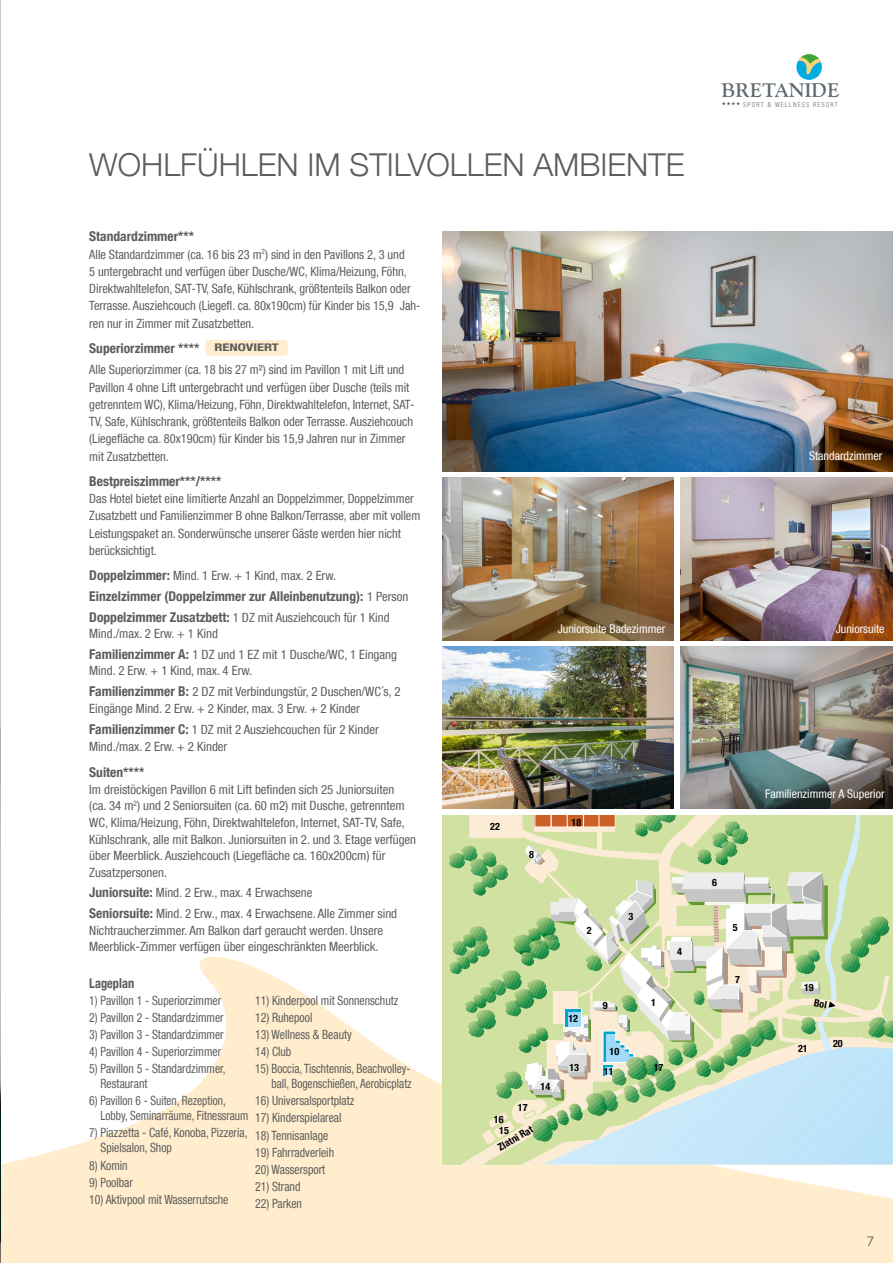
<style>
.page{position:relative;width:893px;height:1263px;background:#fff}
.page>*{position:absolute;margin:0;border:0;box-sizing:border-box;transform-origin:0 0}
.t1{font:300 31.5px "Helvetica Neue LT Com";color:#5c5c5b}
.t2{font:19.5px "Gou Bol";color:#5d686e}
.t3{font:700 condensed 13.5px "Helvetica Neue LT Com";color:#5c5c5b}
.t4{font:700 condensed 13.5px "Helvetica Neue LT Com";color:#5c5c5b;scale:.92 1}
.t5{font:13.5px "Museo Sans 300";color:#5c5c5b}
.t6{font:condensed 12.75px/17.2px "Helvetica Neue LT Com";color:#5c5c5b}
.t7{font:condensed 12.75px/15px "Helvetica Neue LT Com";color:#5c5c5b;scale:.92 1}
.t8{font:condensed 12.75px/15px "Helvetica Neue LT Com";color:#5c5c5b;text-align:right;scale:.89 1}
.t9{font:condensed 12px "Helvetica Neue LT Com";color:#fff}
.t10{font:700 condensed 10.5px "Helvetica Neue LT Com";letter-spacing:-.005em;color:#5c5c5b;scale:1.39 1}
.t11{font:700 condensed 10.2px "Helvetica Neue LT Com";color:#000}
.t12{font:300 condensed 6.45px "Helvetica";letter-spacing:.175em;color:#5d686e}
.s1{font-weight:700;font-size:13.5px}
.s2{font-weight:400;font-size:12.75px}
</style>
<div class="page">
<svg style="left:1px;top:957px;width:892px;height:306px;fill:#ffedcd"></svg>
<div style="left:797px;top:55px;width:24px;height:24px;background:#00abdf;border-radius:50%"></div>
<div style="left:797px;top:55px;width:25px;height:25px;border:1px solid #00abdf;border-radius:50%"></div>
<svg style="left:799px;top:55px;width:22px;height:21px"></svg>
<svg style="left:722px;top:102px;width:18px;height:3px"></svg>
<img style="left:0;top:904px;width:1px;height:359px">
<hr style="left:0;top:0;width:1px;height:904px;background:#bfbbb0">
<div style="left:205px;top:340px;width:83px;height:16px;background:#ffedcd;border-radius:3px"></div>
<img style="left:442px;top:478px;width:232px;height:162px">
<img style="left:680px;top:478px;width:213px;height:162px">
<img style="left:442px;top:646px;width:232px;height:163px">
<img style="left:680px;top:646px;width:213px;height:163px">
<img style="left:442px;top:232px;width:451px;height:240px">
<svg style="left:444px;top:815px;width:449px;height:350px;background:#c9dbb7"></svg>
<p class="t1" style="left:89px;top:145px;width:597px">WOHLFÜHLEN IM STILVOLLEN AMBIENTE</p>
<h2 class="t2" style="left:722px;top:80px;width:119px">BRETANIDE</h2>
<p class="t12" style="left:743px;top:101px;width:96px">SPORT &amp; WELLNESS RESORT</p>
<p class="t3" style="left:89px;top:228px;width:106px">Standardzimmer***</p>
<p class="t6" style="left:89px;top:245px;width:333px">Alle Standardzimmer (ca. 16 bis 23 m<sup>2</sup>) sind in den Pavillons 2, 3 und<br>5 untergebracht und verfügen über Dusche/WC, Klima/Heizung, Föhn, Direktwahltelefon, SAT-TV, Safe, Kühlschrank, größtenteils Balkon oder Terrasse. Ausziehcouch (Liegefl. ca. 80x190cm) für Kinder bis 15,9 Jah&shy;ren nur in Zimmer mit Zusatzbetten.</p>
<p class="t3" style="left:89px;top:340px;width:111px">Superiorzimmer ****</p>
<p class="t6" style="left:89px;top:361px;width:325px">Alle Superiorzimmer (ca. 18 bis 27 m²) sind im Pavillon 1 mit Lift und Pavillon 4 ohne Lift untergebracht und verfügen über Dusche (teils mit getrenntem WC), Klima/Heizung, Föhn, Direktwahltelefon, Internet, SAT-TV, Safe, Kühlschrank, größtenteils Balkon oder Terrasse. Ausziehcouch (Liegefläche ca. 80x190cm) für Kinder bis 15,9 Jahren nur in Zimmer mit Zusatzbetten.</p>
<p class="t3" style="left:89px;top:473px;width:134px">Bestpreiszimmer***/****</p>
<p class="t6" style="left:89px;top:490px;width:333px">Das Hotel bietet eine limitierte Anzahl an Doppelzimmer, Doppelzimmer Zusatzbett und Familienzimmer B ohne Balkon/Terrasse, aber mit vollem Leistungspaket an. Sonderwünsche unserer Gäste werden hier nicht berücksichtigt.</p>
<p class="t6" style="left:89px;top:567px;width:248px"><span class="s1">Doppelzimmer:</span> Mind. 1 Erw. + 1 Kind, max. 2 Erw.</p>
<p class="t3" style="left:89px;top:588px;width:321px">Einzelzimmer (Doppelzimmer zur Alleinbenutzung): <span class="s2">1 Person</span></p>
<p class="t6" style="left:89px;top:609px;width:302px;line-height:16.5px"><span class="s1">Doppelzimmer Zusatzbett:</span> 1 DZ mit Ausziehcouch für 1 Kind<br>Mind./max. 2 Erw. + 1 Kind</p>
<p class="t6" style="left:89px;top:646px;width:309px;line-height:16.5px"><span class="s1">Familienzimmer A:</span> 1 DZ und 1 EZ mit 1 Dusche/WC, 1 Eingang<br>Mind. 2 Erw. + 1 Kind, max. 4 Erw.</p>
<p class="t6" style="left:89px;top:683px;width:313px"><span class="s1">Familienzimmer B:</span> 2 DZ mit Verbindungstür, 2 Duschen/WC´s, 2<br>Eingänge Mind. 2 Erw. + 2 Kinder, max. 3 Erw. + 2 Kinder</p>
<p class="t6" style="left:89px;top:721px;width:291px"><span class="s1">Familienzimmer C:</span> 1 DZ mit 2 Ausziehcouchen für 2 Kinder<br>Mind./max. 2 Erw. + 2 Kinder</p>
<p class="t3" style="left:89px;top:764px;width:57px">Suiten****</p>
<p class="t6" style="left:89px;top:781px;width:328px;line-height:16.5px">Im dreistöckigen Pavillon 6 mit Lift befinden sich 25 Juniorsuiten<br>(ca. 34 m<sup>2</sup>) und 2 Seniorsuiten (ca. 60 m2) mit Dusche, getrenntem WC, Klima/Heizung, Föhn, Direktwahltelefon, Internet, SAT-TV, Safe, Kühlschrank, alle mit Balkon. Juniorsuiten in 2. und 3. Etage verfügen über Meerblick. Ausziehcouch (Liegefläche ca. 160x200cm) für Zusatzpersonen.</p>
<p class="t6" style="left:89px;top:884px;width:225px"><span class="s1">Juniorsuite:</span> Mind. 2 Erw., max. 4 Erwachsene</p>
<p class="t6" style="left:89px;top:905px;width:309px;line-height:16.5px"><span class="s1">Seniorsuite:</span> Mind. 2 Erw., max. 4 Erwachsene. Alle Zimmer sind<br>Nichtraucherzimmer. Am Balkon darf geraucht werden. Unsere<br>Meerblick-Zimmer verfügen über eingeschränkten Meerblick.</p>
<p class="t4" style="left:89px;top:975px;width:50px">Lageplan</p>
<p class="t7" style="left:89px;top:992px;width:145px">1) Pavillon 1 - Superiorzimmer</p>
<p class="t7" style="left:89px;top:1010px;width:148px">2) Pavillon 2 - Standardzimmer</p>
<p class="t7" style="left:89px;top:1027px;width:148px">3) Pavillon 3 - Standardzimmer</p>
<p class="t7" style="left:89px;top:1044px;width:145px">4) Pavillon 4 - Superiorzimmer</p>
<p class="t7" style="left:101px;top:1061px;width:138px;text-indent:-11px">5) Pavillon 5 - Standardzimmer,<br>Restaurant</p>
<p class="t7" style="left:101px;top:1093px;width:162px;text-indent:-11px">6) Pavillon 6 - Suiten, Rezeption,<br>Lobby, Seminarräume, Fitnessraum</p>
<p class="t7" style="left:101px;top:1125px;width:161px;text-indent:-11px">7) Piazzetta - Café, Konoba, Pizzeria,<br>Spielsalon, Shop</p>
<p class="t7" style="left:89px;top:1157px;width:43px">8) Komin</p>
<p class="t7" style="left:89px;top:1174px;width:49px">9) Poolbar</p>
<p class="t7" style="left:89px;top:1192px;width:153px">10) Aktivpool mit Wasserrutsche</p>
<p class="t10" style="left:214px;top:341px;width:48px">RENOVIERT</p>
<p class="t7" style="left:255px;top:992px;width:157px">11) Kinderpool mit Sonnenschutz</p>
<p class="t7" style="left:255px;top:1010px;width:64px">12) Ruhepool</p>
<p class="t7" style="left:255px;top:1027px;width:107px">13) Wellness &amp; Beauty</p>
<p class="t7" style="left:255px;top:1044px;width:41px">14) Club</p>
<p class="t8" style="left:255px;top:1061px;width:177px">15) Boccia, Tischtennis, Beachvolley&shy;ball, Bogenschießen, Aerobicplatz</p>
<p class="t7" style="left:255px;top:1093px;width:109px">16) Universalsportplatz</p>
<p class="t7" style="left:255px;top:1110px;width:95px">17) Kinderspielareal</p>
<p class="t7" style="left:255px;top:1127px;width:81px">18) Tennisanlage</p>
<p class="t7" style="left:255px;top:1144px;width:87px">19) Fahrradverleih</p>
<p class="t7" style="left:255px;top:1162px;width:78px">20) Wassersport</p>
<p class="t7" style="left:255px;top:1179px;width:51px">21) Strand</p>
<p class="t7" style="left:255px;top:1196px;width:52px">22) Parken</p>
<p class="t9" style="left:809px;top:449px;width:75px">Standardzimmer</p>
<p class="t9" style="left:558px;top:622px;width:109px">Juniorsuite Badezimmer</p>
<p class="t9" style="left:836px;top:622px;width:50px">Juniorsuite</p>
<p class="t11" style="left:490px;top:820px;width:11px">22</p>
<p class="t11" style="left:529px;top:848px;width:6px">8</p>
<p class="t11" style="left:572px;top:816px;width:11px">18</p>
<p class="t11" style="left:494px;top:1113px;width:11px">16</p>
<p class="t11" style="left:518px;top:1101px;width:11px">17</p>
<p class="t11" style="left:541px;top:1080px;width:11px">14</p>
<p class="t11" style="left:496px;top:1142px;width:40px;rotate:-30deg">Zlatni Rat</p>
<p class="t11" style="left:499px;top:1124px;width:11px">15</p>
<p class="t11" style="left:587px;top:924px;width:6px">2</p>
<p class="t11" style="left:629px;top:910px;width:6px">3</p>
<p class="t11" style="left:568px;top:1012px;width:11px">12</p>
<p class="t11" style="left:569px;top:1061px;width:11px">13</p>
<p class="t11" style="left:603px;top:999px;width:6px">9</p>
<p class="t11" style="left:610px;top:1045px;width:11px">10</p>
<p class="t11" style="left:604px;top:1065px;width:11px">11</p>
<p class="t11" style="left:651px;top:996px;width:6px">1</p>
<p class="t11" style="left:677px;top:945px;width:6px">4</p>
<p class="t11" style="left:654px;top:1061px;width:11px">17</p>
<p class="t9" style="left:765px;top:786px;width:121px">Familienzimmer A Superior</p>
<p class="t11" style="left:712px;top:876px;width:6px">6</p>
<p class="t11" style="left:733px;top:921px;width:6px">5</p>
<p class="t11" style="left:735px;top:973px;width:6px">7</p>
<p class="t11" style="left:804px;top:981px;width:11px">19</p>
<p class="t11" style="left:798px;top:1042px;width:11px">21</p>
<p class="t11" style="left:833px;top:1037px;width:11px">20</p>
<p class="t5" style="left:867px;top:1234px;width:9px">7</p>
</div>
